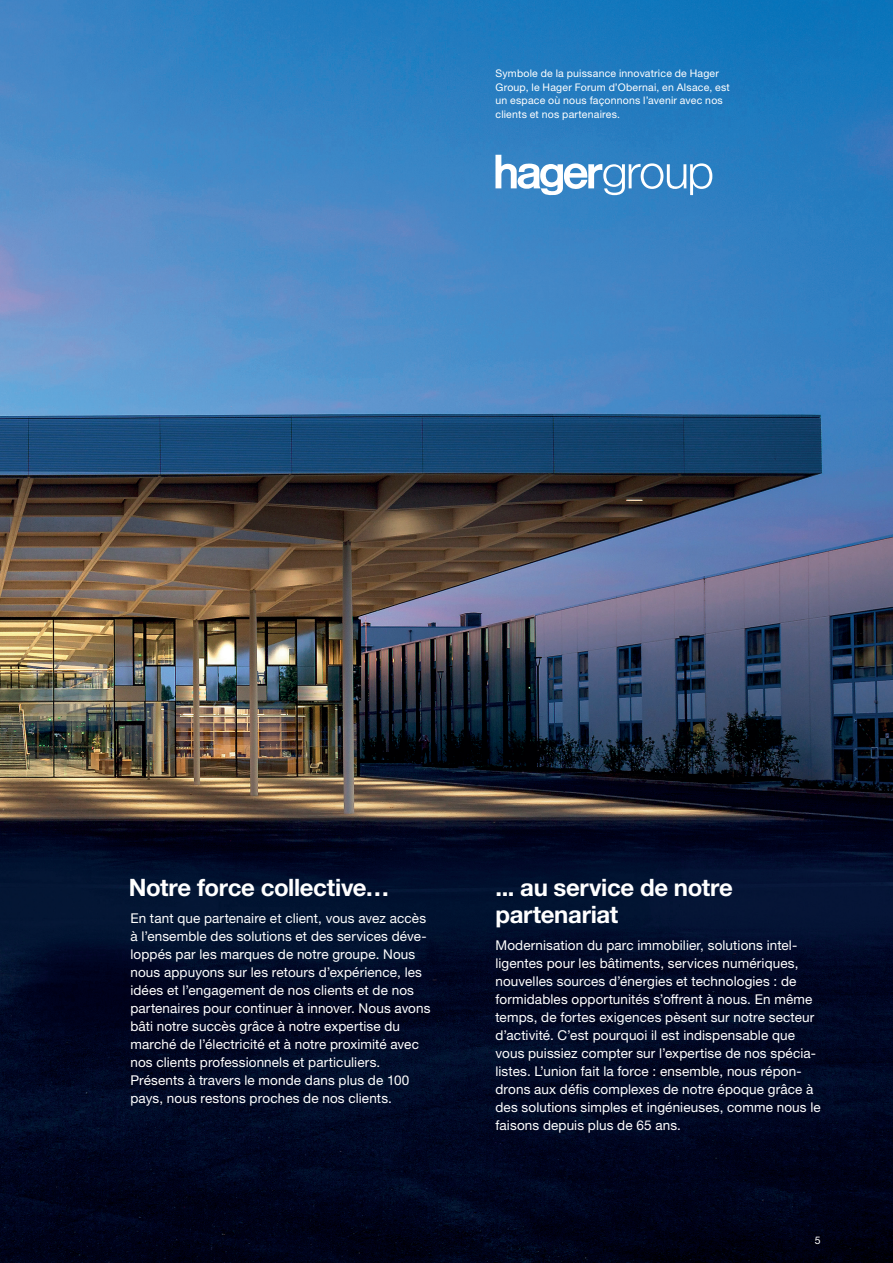
<style>
.page{position:relative;width:893px;height:1263px;background:#fff}
.page>*{position:absolute;margin:0;border:0;box-sizing:border-box;transform-origin:0 0}
.hager_Quotation_Acce{font:700 24px "Helvetica Neue LTW1 G";letter-spacing:-.015em;color:#fff}
.hager_Copytext_9pt_1{font:13.5px/18px "Helvetica Neue LTW1 G";letter-spacing:.01em;color:#fff}
.hager_Marginaltext_7{font:10.5px/13.5px "Helvetica Neue LTW1 G";letter-spacing:.015em;color:#fff}
.pagina_7pt_9pt_bold{font:10.5px "Helvetica Neue LTW1 G";color:#fff}
</style>
<div class="page">
<img style="left:0;top:0;width:893px;height:1263px">
<svg style="left:495px;top:155px;width:217px;height:40px"></svg>
<p class="hager_Marginaltext_7" style="left:495px;top:66px;width:236px">Symbole de la puissance innovatrice de Hager Group, le Hager Forum d’Obernai, en Alsace, est un espace où nous façonnons l’avenir avec nos clients et nos partenaires.</p>
<p class="hager_Quotation_Acce" style="left:129px;top:873px;width:262px">Notre force collective…</p>
<p class="hager_Copytext_9pt_1" style="left:130px;top:909px;width:302px">En tant que partenaire et client, vous avez accès à l’ensemble des solutions et des services déve&shy;loppés par les marques de notre groupe. Nous nous appuyons sur les retours d’expérience, les idées et l’engagement de nos clients et de nos partenaires pour continuer à innover. Nous avons bâti notre succès grâce à notre expertise du marché de l’électricité et à notre proximité avec nos clients professionnels et particuliers.<br>Présents à travers le monde dans plus de 100 pays, nous restons proches de nos clients.</p>
<p class="hager_Quotation_Acce" style="left:495px;top:873px;width:239px">... au service de notre</p>
<p class="hager_Quotation_Acce" style="left:495px;top:900px;width:124px">partenariat</p>
<p class="hager_Copytext_9pt_1" style="left:495px;top:936px;width:327px">Modernisation du parc immobilier, solutions intel&shy;ligentes pour les bâtiments, services numériques, nouvelles sources d’énergies et technologies : de formidables opportunités s’offrent à nous. En même temps, de fortes exigences pèsent sur notre secteur d’activité. C’est pourquoi il est indispensable que vous puissiez compter sur l’expertise de nos spécia&shy;listes. L’union fait la force : ensemble, nous répon&shy;drons aux défis complexes de notre époque grâce à des solutions simples et ingénieuses, comme nous le faisons depuis plus de 65 ans.</p>
<p class="pagina_7pt_9pt_bold" style="left:815px;top:1233px;width:7px">5</p>
</div>
